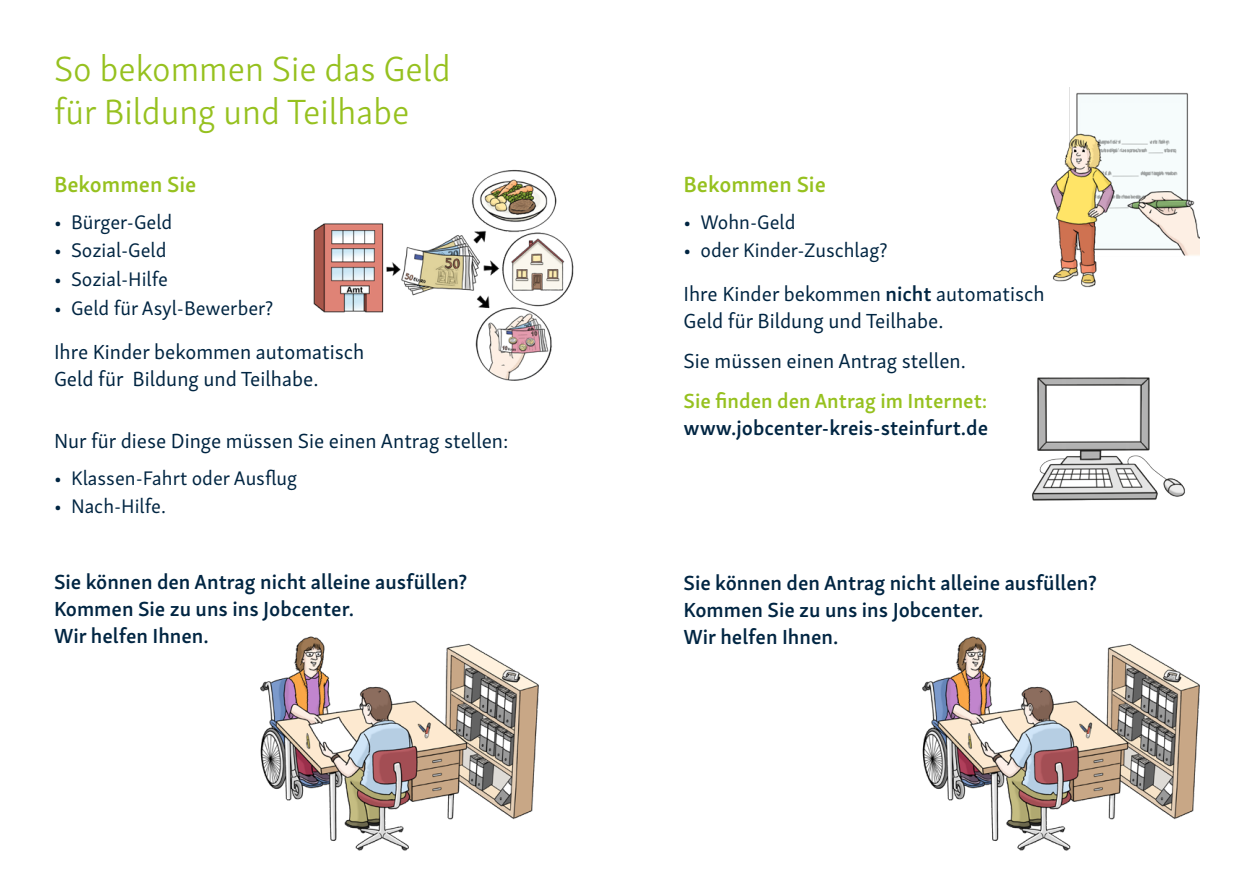
<style>
.page{position:relative;width:1259px;height:893px;background:#fff}
.page>*{position:absolute;margin:0;border:0;box-sizing:border-box;transform-origin:0 0}
.t1{font:300 36px/43.2px "Skolar Sans Latn";color:#96c11f}
.t2{font:600 22.5px "Skolar Sans Latn";color:#96c11f}
.t3{font:600 21px/27px "Skolar Sans Latn";color:#002542}
.t4{font:21px/27px "Skolar Sans Latn";color:#002542}
.t5{font:600 21px "Skolar Sans Latn";color:#96c11f}
.t6{font:20.25px "Skolar Sans Latn";color:#002542}
.s1{font-weight:600}
</style>
<div class="page">
<img style="left:313px;top:169px;width:261px;height:212px">
<img style="left:260px;top:636px;width:279px;height:215px">
<img style="left:922px;top:636px;width:278px;height:215px">
<img style="left:1050px;top:88px;width:149px;height:200px">
<img style="left:1032px;top:377px;width:153px;height:124px">
<h1 class="t1" style="left:54px;top:45px;width:398px">So bekommen Sie das Geld für Bildung und Teilhabe</h1>
<p class="t2" style="left:54px;top:166px;width:144px">Bekommen Sie</p>
<p class="t6" style="left:54px;top:207px;width:120px">• Bürger-Geld</p>
<p class="t6" style="left:54px;top:235px;width:114px">• Sozial-Geld</p>
<p class="t6" style="left:54px;top:264px;width:116px">• Sozial-Hilfe</p>
<p class="t6" style="left:54px;top:292px;width:221px">• Geld für Asyl-Bewerber?</p>
<p class="t4" style="left:54px;top:336px;width:312px">Ihre Kinder bekommen automatisch<br>Geld für Bildung und Teilhabe.</p>
<p class="t4" style="left:54px;top:426px;width:456px">Nur für diese Dinge müssen Sie einen Antrag stellen:</p>
<p class="t6" style="left:54px;top:463px;width:245px">• Klassen-Fahrt oder Ausflug</p>
<p class="t6" style="left:54px;top:491px;width:114px">• Nach-Hilfe.</p>
<p class="t3" style="left:54px;top:566px;width:415px">Sie können den Antrag nicht alleine ausfüllen?<br>Kommen Sie zu uns ins Jobcenter.<br>Wir helfen Ihnen.</p>
<p class="t2" style="left:683px;top:166px;width:144px">Bekommen Sie</p>
<p class="t6" style="left:683px;top:207px;width:114px">• Wohn-Geld</p>
<p class="t6" style="left:683px;top:235px;width:205px">• oder Kinder-Zuschlag?</p>
<p class="t4" style="left:683px;top:279px;width:362px">Ihre Kinder bekommen <span class="s1">nicht</span> automatisch<br>Geld für Bildung und Teilhabe.</p>
<p class="t4" style="left:683px;top:346px;width:284px">Sie müssen einen Antrag stellen.</p>
<p class="t5" style="left:683px;top:384px;width:305px">Sie finden den Antrag im Internet:</p>
<p class="t3" style="left:683px;top:412px;width:306px">www.jobcenter-kreis-steinfurt.de</p>
<p class="t3" style="left:683px;top:567px;width:415px">Sie können den Antrag nicht alleine ausfüllen?<br>Kommen Sie zu uns ins Jobcenter.<br>Wir helfen Ihnen.</p>
</div>
